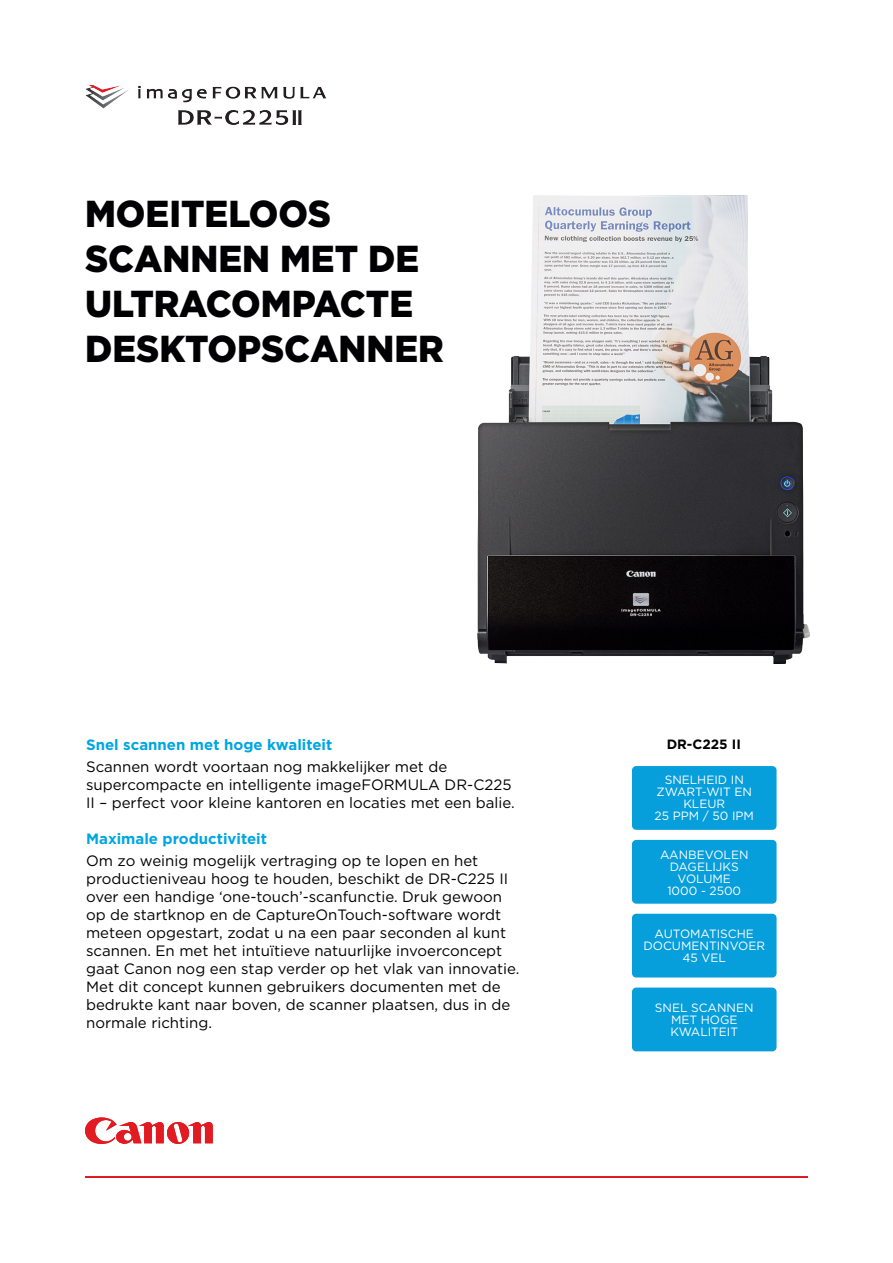
<style>
.page{position:relative;width:893px;height:1263px;background:#fff}
.page>*{position:absolute;margin:0;border:0;box-sizing:border-box;transform-origin:0 0}
.COVER_HEADER_MEDIUM{font:900 37.5px/45px "Gotham";color:#000002;scale:.95 1}
.BODY_BULLETS{font:15px/18px "Gotham";color:#000002}
.BODY_BULLETS-2{font:700 15px "Gotham";color:#00a6e2}
.SUBHEAD{font:700 13.5px "Gotham";color:#000002}
.COVER_HEADER_SMALL{font:12px/12px "Gotham";color:#fff;text-align:center}
</style>
<div class="page">
<svg style="left:85px;top:1117px;width:128px;height:27px"></svg>
<hr style="left:85px;top:1176px;width:723px;height:2px;background:#e21a21">
<div style="left:632px;top:766px;width:144px;height:64px;background:#069edb;border-radius:4px"></div>
<div style="left:632px;top:840px;width:144px;height:64px;background:#069edb;border-radius:4px"></div>
<div style="left:632px;top:914px;width:144px;height:63px;background:#069edb;border-radius:4px"></div>
<div style="left:632px;top:987px;width:144px;height:64px;background:#069edb;border-radius:4px"></div>
<img style="left:477px;top:196px;width:333px;height:468px">
<img style="left:85px;top:85px;width:241px;height:40px">
<p class="COVER_HEADER_MEDIUM" style="left:85px;top:190px;width:379px">MOEITELOOS<br>SCANNEN MET DE<br>ULTRACOMPACTE<br>DESKTOPSCANNER</p>
<p class="BODY_BULLETS-2" style="left:86px;top:734px;width:248px">Snel scannen met hoge kwaliteit</p>
<p class="BODY_BULLETS" style="left:86px;top:757px;width:430px">Scannen wordt voortaan nog makkelijker met de supercompacte en intelligente imageFORMULA DR-C225<br>II – perfect voor kleine kantoren en locaties met een balie.</p>
<p class="BODY_BULLETS-2" style="left:86px;top:829px;width:182px">Maximale productiviteit</p>
<p class="BODY_BULLETS" style="left:86px;top:852px;width:435px">Om zo weinig mogelijk vertraging op te lopen en het productieniveau hoog te houden, beschikt de DR-C225 II over een handige ‘one-touch’-scanfunctie. Druk gewoon op de startknop en de CaptureOnTouch-software wordt meteen opgestart, zodat u na een paar seconden al kunt scannen. En met het intuïtieve natuurlijke invoerconcept gaat Canon nog een stap verder op het vlak van innovatie.<br>Met dit concept kunnen gebruikers documenten met de bedrukte kant naar boven, de scanner plaatsen, dus in de normale richting.</p>
<p class="SUBHEAD" style="left:667px;top:735px;width:76px">DR-C225 II</p>
<p class="COVER_HEADER_SMALL" style="left:657px;top:773px;width:97px">SNELHEID IN<br>ZWART-WIT EN<br>KLEUR</p>
<p class="COVER_HEADER_SMALL" style="left:655px;top:809px;width:101px">25 PPM / 50 IPM</p>
<p class="COVER_HEADER_SMALL" style="left:660px;top:848px;width:90px">AANBEVOLEN<br>DAGELIJKS<br>VOLUME</p>
<p class="COVER_HEADER_SMALL" style="left:667px;top:884px;width:75px">1000 - 2500</p>
<p class="COVER_HEADER_SMALL" style="left:643px;top:928px;width:123px">AUTOMATISCHE<br>DOCUMENTINVOER<br>45 VEL</p>
<p class="COVER_HEADER_SMALL" style="left:655px;top:1001px;width:100px">SNEL SCANNEN<br>MET HOGE<br>KWALITEIT</p>
</div>
